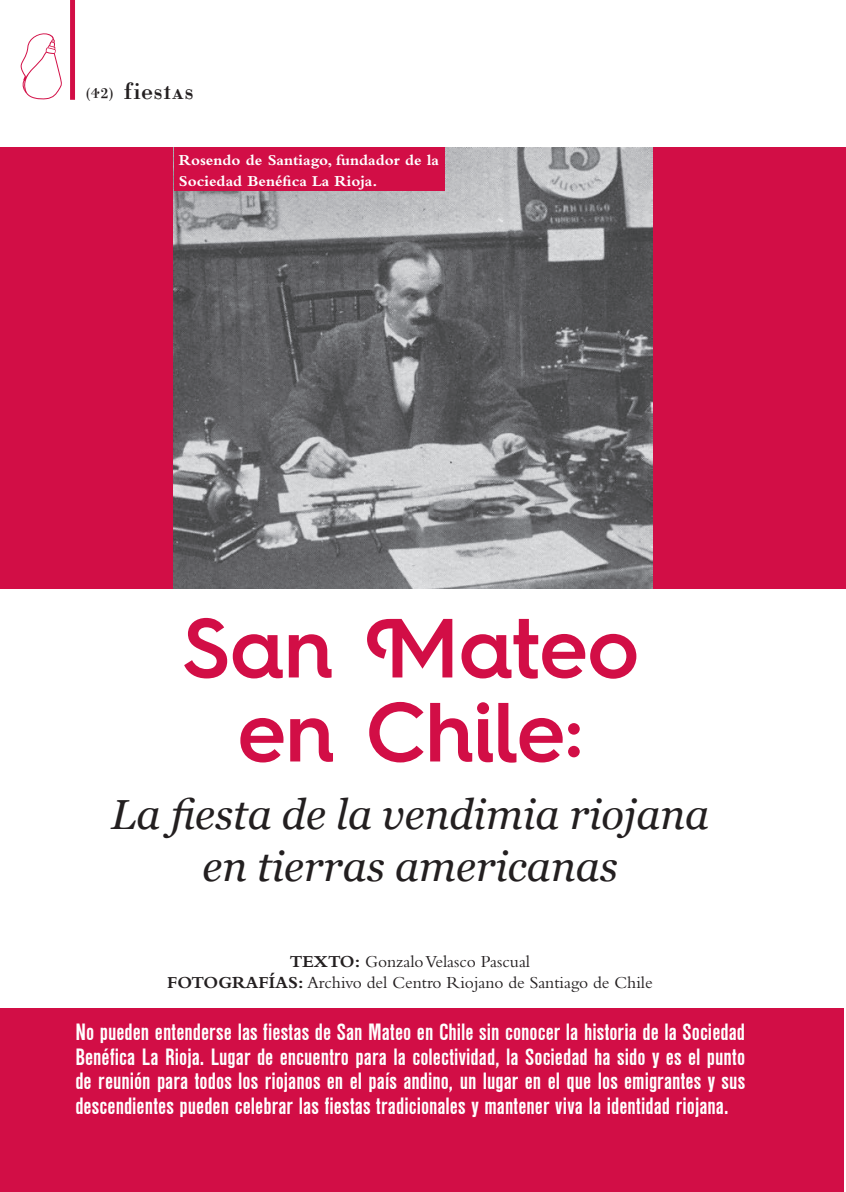
<style>
.page{position:relative;width:846px;height:1192px;background:#fff}
.page>*{position:absolute;margin:0;border:0;box-sizing:border-box;transform-origin:0 0}
.t1{font:600 84px/84px "Hurme Geometric Sans 4";color:#d20e46;text-align:center}
.t2{font:italic 42px/52.5px "Georgia";color:#231f20;text-align:center}
.t3{font:700 condensed 24.5px/24.5px "Nimbus San D";color:#fff;text-align:justify}
.t4{font:24.5px "Katrina";color:#231f20}
.t5{font:17.5px/21px "Bembo";color:#231f20;text-align:center}
.t6{font:700 15.75px/21px "Bembo";color:#fff}
.t7{font:15.75px "Katrina";color:#231f20}
.s1{font-weight:700}
</style>
<div class="page">
<div style="left:0;top:1009px;width:844px;height:183px;background:#d20e46"></div>
<div style="left:0;top:148px;width:846px;height:441px;background:#d20e46"></div>
<div style="left:70px;top:0;width:5px;height:100px;background:#d20e46"></div>
<svg style="left:21px;top:33px;width:41px;height:67px"></svg>
<img style="left:174px;top:148px;width:479px;height:441px">
<div style="left:174px;top:148px;width:270px;height:43px;background:#d20e46"></div>
<p class="t7" style="left:86px;top:85px;width:29px">(42)</p>
<p class="t4" style="left:125px;top:77px;width:71px">fiestas</p>
<p class="t6" style="left:179px;top:149px;width:261px">Rosendo de Santiago, fundador de la<br>Sociedad Benéfica La Rioja.</p>
<h1 class="t1" style="left:182px;top:604px;width:458px">San Mateo en Chile:</h1>
<h2 class="t2" style="left:111px;top:786px;width:599px">La fiesta de la vendimia riojana en tierras americanas</h2>
<p class="t5" style="left:167px;top:950px;width:487px"><span class="s1">TEXTO:</span> Gonzalo Velasco Pascual<br><span class="s1">FOTOGRAFÍAS:</span> Archivo del Centro Riojano de Santiago de Chile</p>
<p class="t3" style="left:75px;top:1020px;width:671px">No pueden entenderse las fiestas de San Mateo en Chile sin conocer la historia de la Sociedad Benéfica La Rioja. Lugar de encuentro para la colectividad, la Sociedad ha sido y es el punto de reunión para todos los riojanos en el país andino, un lugar en el que los emigrantes y sus descendientes pueden celebrar las fiestas tradicionales y mantener viva la identidad riojana.</p>
</div>
